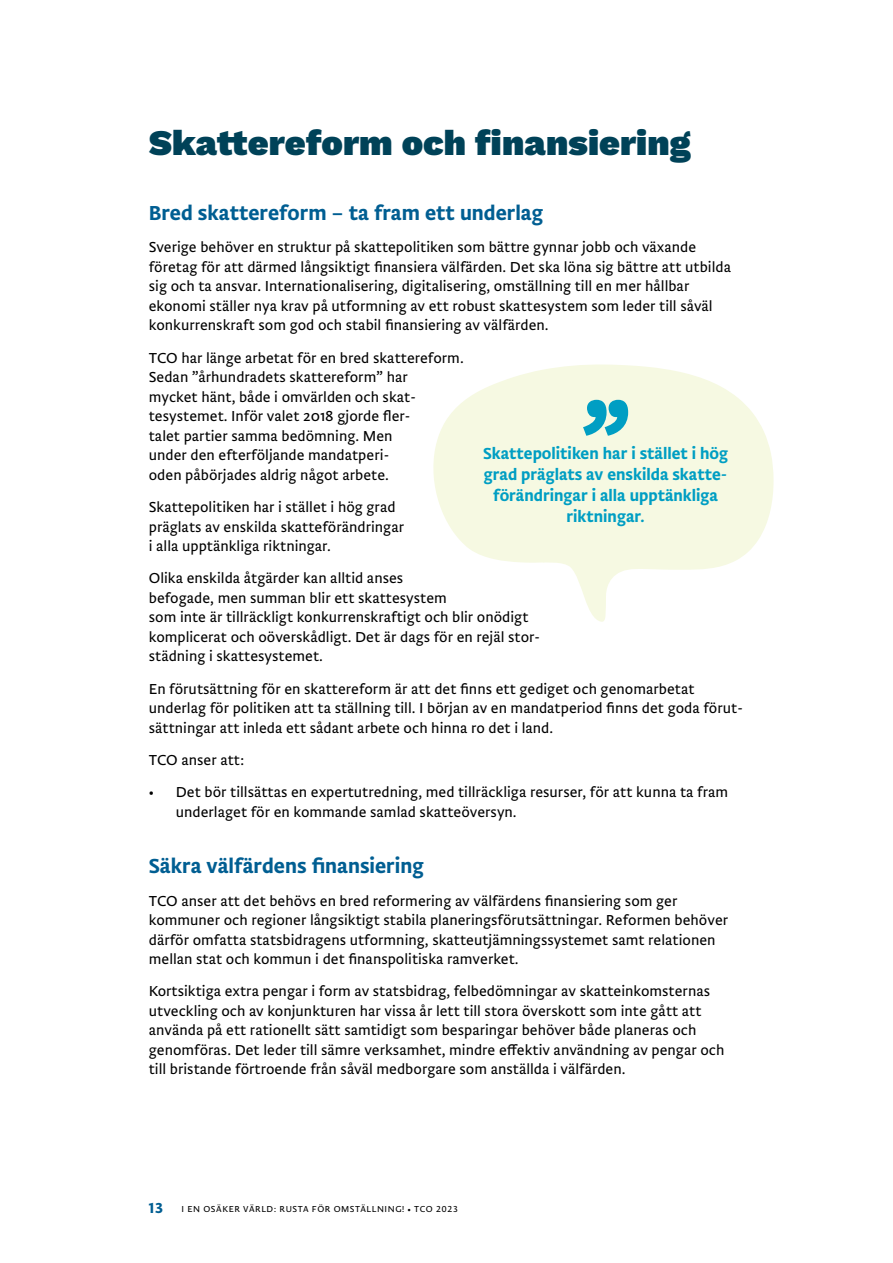
<style>
.page{position:relative;width:893px;height:1263px;background:#fff}
.page>*{position:absolute;margin:0;border:0;box-sizing:border-box;transform-origin:0 0}
.t1{font:900 36px "Work Sans";color:#004258}
.t2{font:500 21px "Brioni Sanst Std";color:#005e92}
.t3{font:500 16.5px/21px "Brioni Sanst Std";color:#009ec3;text-align:center}
.t4{font:300 15px/19.5px "Brioni Sanst Std";color:#000}
.t5{font:300 9px "Brioni Sanst Std";letter-spacing:.065em;color:#000}
.s1{font-family:"Brioni Sans Std";font-weight:700;font-size:15px;color:#005e92}
.s2{font-family:"Minion Pro";font-weight:400}
</style>
<div class="page">
<svg style="left:433px;top:364px;width:341px;height:258px;fill:#f6f9e2"></svg>
<svg style="left:583px;top:400px;width:45px;height:36px;background:#5bbfce"></svg>
<h1 class="t1" style="left:149px;top:122px;width:543px">Skattereform och finansiering</h1>
<h2 class="t2" style="left:149px;top:198px;width:396px">Bred skattereform – ta fram ett underlag</h2>
<p class="t4" style="left:149px;top:237px;width:584px">Sverige behöver en struktur på skattepolitiken som bättre gynnar jobb och växande företag för att därmed långsiktigt finansiera välfärden. Det ska löna sig bättre att utbilda sig och ta ansvar. Internationalisering, digitalisering, omställning till en mer hållbar ekonomi ställer nya krav på utformning av ett robust skattesystem som leder till såväl konkurrenskraft som god och stabil finansiering av välfärden.</p>
<p class="t4" style="left:149px;top:347px;width:316px">TCO har länge arbetat för en bred skattereform.<br>Sedan ”århundradets skattereform” har<br>mycket hänt, både i omvärlden och skat&shy;tesystemet. Inför valet 2018 gjorde fler-<br>talet partier samma bedömning. Men<br>under den efterföljande mandatperi-<br>oden påbörjades aldrig något arbete.</p>
<p class="t4" style="left:149px;top:497px;width:257px">Skattepolitiken har i stället i hög grad präglats av enskilda skatteförändringar i alla upptänkliga riktningar.</p>
<p class="t4" style="left:149px;top:568px;width:393px">Olika enskilda åtgärder kan alltid anses<br>befogade, men summan blir ett skattesystem<br>som inte är tillräckligt konkurrenskraftigt och blir onödigt komplicerat och oöverskådligt. Det är dags för en rejäl stor&shy;städning i skattesystemet.</p>
<p class="t4" style="left:149px;top:678px;width:596px">En förutsättning för en skattereform är att det finns ett gediget och genomarbetat underlag för politiken att ta ställning till. I början av en mandatperiod finns det goda förut&shy;sättningar att inleda ett sådant arbete och hinna ro det i land.</p>
<p class="t4" style="left:149px;top:749px;width:97px">TCO anser att:</p>
<p class="t4" style="left:176px;top:782px;width:554px;text-indent:-27px">• Det bör tillsättas en expertutredning, med tillräckliga resurser, för att kunna ta fram underlaget för en kommande samlad skatteöversyn.</p>
<h2 class="t2" style="left:149px;top:851px;width:276px">Säkra välfärdens finansiering</h2>
<p class="t4" style="left:149px;top:890px;width:581px">TCO anser att det behövs en bred reformering av välfärdens finansiering som ger kommuner och regioner långsiktigt stabila planeringsförutsättningar. Reformen behöver därför omfatta statsbidragens utformning, skatteutjämningssystemet samt relationen mellan stat och kommun i det finanspolitiska ramverket.</p>
<p class="t4" style="left:149px;top:981px;width:577px">Kortsiktiga extra pengar i form av statsbidrag, felbedömningar av skatteinkomsternas utveckling och av konjunkturen har vissa år lett till stora överskott som inte gått att använda på ett rationellt sätt samtidigt som besparingar behöver både planeras och genomföras. Det leder till sämre verksamhet, mindre effektiv användning av pengar och till bristande förtroende från såväl medborgare som anställda i välfärden.</p>
<p class="t3" style="left:483px;top:442px;width:247px">Skattepolitiken har i stället i hög grad präglats av enskilda skatte&shy;förändringar i alla upptänkliga riktningar.</p>
<p class="t5" style="left:149px;top:1202px;width:310px"><span class="s1">13</span> I EN OSÄKER VÄRLD: RUSTA FÖR OMSTÄLLNING! <span class="s2">•</span> TCO 2023</p>
</div>
